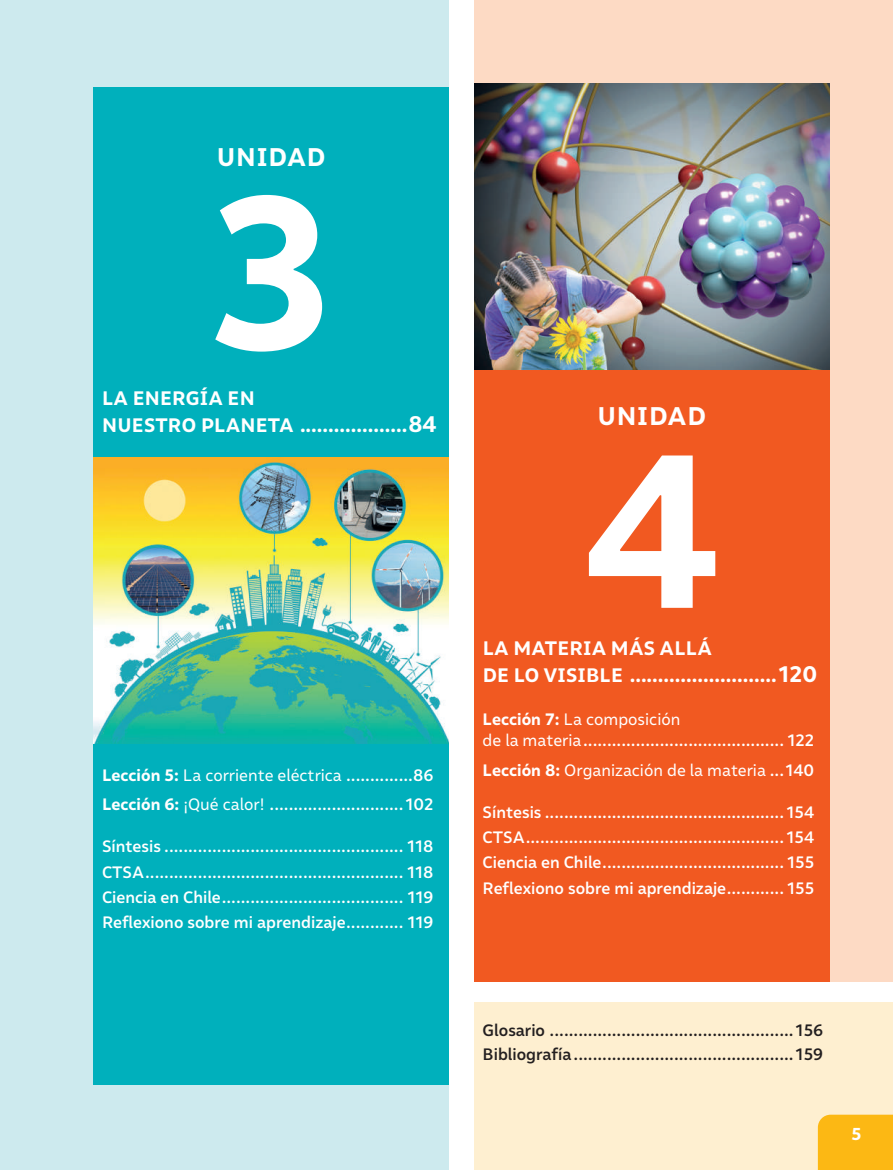
<style>
.page{position:relative;width:893px;height:1170px;background:#fff}
.page>*{position:absolute;margin:0;border:0;box-sizing:border-box;transform-origin:0 0}
.t1{font:700 217.5px "Malva";color:#fff}
.t2{font:700 25.5px "Malva";letter-spacing:.03em;color:#fff}
.t3{font:700 19.5px/27px "Malva";letter-spacing:.01em;color:#fff}
.t4{font:700 17.25px "Malva";color:#fff}
.t5{font:500 16.5px/25.2px "Malva";color:#fff}
.t6{font:500 16.5px/24px "Malva";color:#231f20}
.t7{font:16.5px "Malva";color:#fff}
.s1{font-size:22.5px}
.s2{font-weight:700}
.s3{font-weight:400}
.s4{font-weight:500}
</style>
<div class="page">
<div style="left:0;top:0;width:449px;height:1169px;background:#cdeaee"></div>
<div style="left:94px;top:88px;width:355px;height:996px;background:#00b0bc"></div>
<div style="left:474px;top:0;width:419px;height:981px;background:#fddac4"></div>
<div style="left:474px;top:1001px;width:419px;height:168px;background:#feefd0"></div>
<div style="left:474px;top:336px;width:355px;height:645px;background:#f15921"></div>
<img style="left:93px;top:458px;width:355px;height:285px">
<img style="left:474px;top:83px;width:355px;height:286px">
<div style="left:818px;top:1114px;width:75px;height:55px;background:#fcb814"></div>
<h2 class="t2" style="left:217px;top:141px;width:110px">UNIDAD</h2>
<h1 class="t1" style="left:210px;top:140px;width:124px">3</h1>
<p class="t3" style="left:102px;top:384px;width:336px">LA ENERGÍA EN<br>NUESTRO PLANETA ...................<span class="s1">84</span></p>
<p class="t5" style="left:102px;top:759px;width:333px;line-height:29.5px"><span class="s2">Lección 5:</span> <span class="s3">La corriente eléctrica</span> ..............86<br><span class="s2">Lección 6:</span> <span class="s3">¡Qué calor!</span> ............................102</p>
<p class="t5" style="left:102px;top:833px;width:333px;text-align:justify">Síntesis .................................................. 118<br>CTSA...................................................... 118<br>Ciencia en Chile...................................... 119<br>Reflexiono sobre mi aprendizaje............ 119</p>
<h2 class="t2" style="left:597px;top:400px;width:110px">UNIDAD</h2>
<h1 class="t1" style="left:584px;top:399px;width:137px">4</h1>
<p class="t3" style="left:483px;top:634px;width:336px">LA MATERIA MÁS ALLÁ<br>DE LO VISIBLE ..........................<span class="s1">120</span></p>
<p class="t5" style="left:483px;top:708px;width:333px;line-height:21px"><span class="s2">Lección 7:</span> <span class="s3">La composición<br>de la materia</span>.......................................... 122</p>
<p class="t7" style="left:483px;top:760px;width:333px"><span class="s2">Lección 8:</span> Organización de la materia <span class="s4">...140</span></p>
<p class="t5" style="left:483px;top:799px;width:333px;text-align:justify">Síntesis .................................................. 154<br>CTSA...................................................... 154<br>Ciencia en Chile...................................... 155<br>Reflexiono sobre mi aprendizaje............ 155</p>
<p class="t6" style="left:483px;top:1017px;width:342px">Glosario ...................................................156<br>Bibliografía..............................................159</p>
<p class="t4" style="left:851px;top:1122px;width:11px">5</p>
</div>
